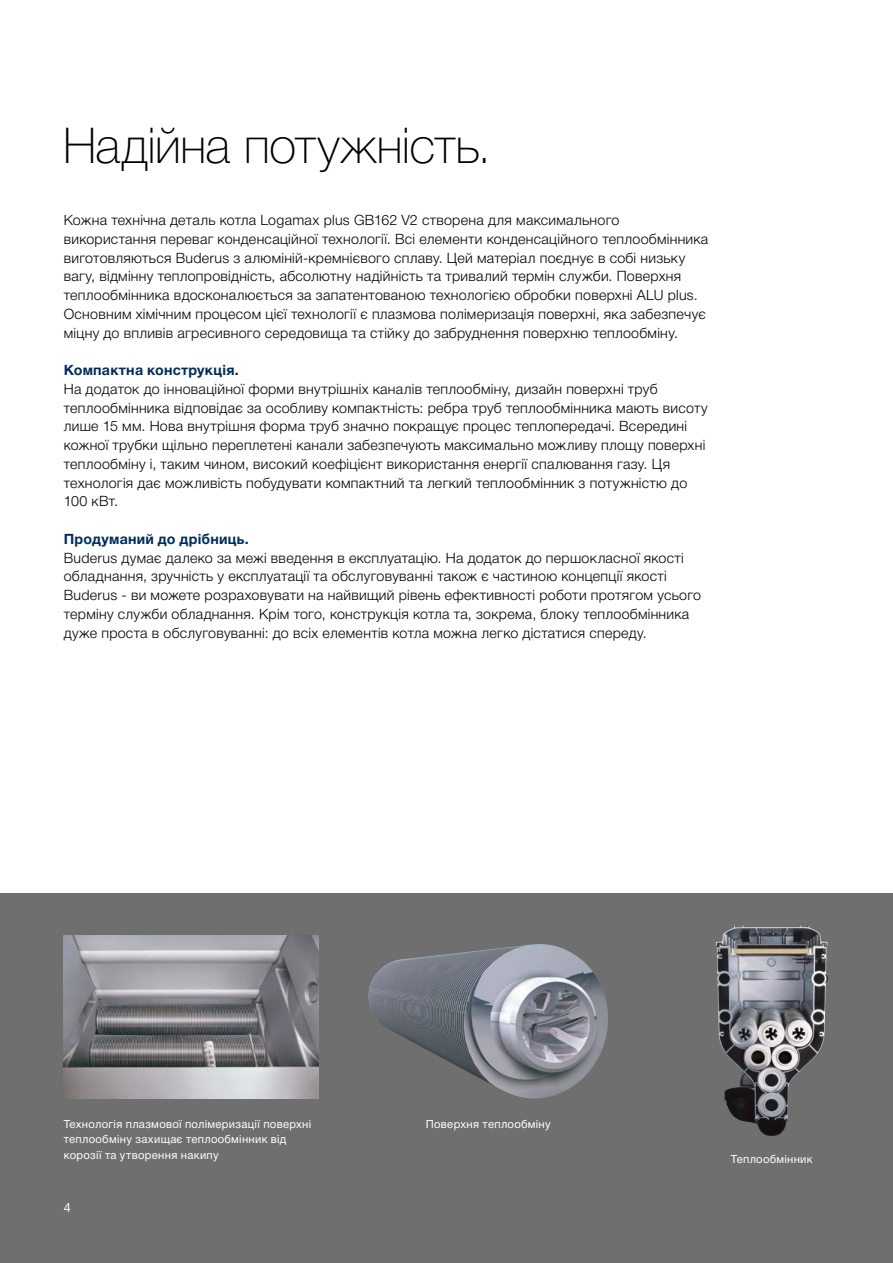
<style>
.page{position:relative;width:893px;height:1263px;background:#fff}
.page>*{position:absolute;margin:0;border:0;box-sizing:border-box;transform-origin:0 0}
.t1{font:100 49.5px "Helvetica Neue Cyr";letter-spacing:-.01em;color:#000}
.t2{font:300 14.25px/18.8px "Helvetica Neue Cyr";letter-spacing:.02em;color:#000}
.t3{font:700 14.25px "Helvetica Neue Cyr";letter-spacing:.015em;color:#002d5a}
.t4{font:12.75px "Helvetica Neue LT Pro";color:#fff}
.t5{font:11.25px/15.8px "Helvetica Neue Cyr";letter-spacing:.025em;color:#fff}
</style>
<div class="page">
<div style="left:0;top:893px;width:893px;height:370px;background:#706f6f"></div>
<img style="left:64px;top:935px;width:255px;height:163px">
<img style="left:369px;top:944px;width:239px;height:155px">
<img style="left:715px;top:925px;width:113px;height:211px">
<h1 class="t1" style="left:63px;top:118px;width:430px">Надійна потужність.</h1>
<p class="t2" style="left:64px;top:211px;width:646px">Кожна технічна деталь котла Logamax plus GB162 V2 створена для максимального використання переваг конденсаційної технології. Всі елементи конденсаційного теплообмінника виготовляються Buderus з алюміній-кремнієвого сплаву. Цей матеріал поєднує в собі низьку вагу, відмінну теплопровідність, абсолютну надійність та тривалий термін служби. Поверхня теплообмінника вдосконалюється за запатентованою технологією обробки поверхні ALU plus.<br>Основним хімічним процесом цієї технології є плазмова полімеризація поверхні, яка забезпечує міцну до впливів агресивного середовища та стійку до забруднення поверхню теплообміну.</p>
<p class="t3" style="left:64px;top:362px;width:176px">Компактна конструкція.</p>
<p class="t2" style="left:64px;top:380px;width:646px">На додаток до інноваційної форми внутрішніх каналів теплообміну, дизайн поверхні труб теплообмінника відповідає за особливу компактність: ребра труб теплообмінника мають висоту лише 15 мм. Нова внутрішня форма труб значно покращує процес теплопередачі. Всередині кожної трубки щільно переплетені канали забезпечують максимально можливу площу поверхні теплообміну і, таким чином, високий коефіцієнт використання енергії спалювання газу. Ця технологія дає можливість побудувати компактний та легкий теплообмінник з потужністю до 100 кВт.</p>
<p class="t3" style="left:64px;top:531px;width:186px">Продуманий до дрібниць.</p>
<p class="t2" style="left:64px;top:548px;width:639px">Buderus думає далеко за межі введення в експлуатацію. На додаток до першокласної якості обладнання, зручність у експлуатації та обслуговуванні також є частиною концепції якості Buderus - ви можете розраховувати на найвищий рівень ефективності роботи протягом усього терміну служби обладнання. Крім того, конструкція котла та, зокрема, блоку теплообмінника дуже проста в обслуговуванні: до всіх елементів котла можна легко дістатися спереду.</p>
<p class="t5" style="left:64px;top:1116px;width:249px">Технологія плазмової полімеризації поверхні теплообміну захищає теплообмінник від корозії та утворення накипу</p>
<p class="t5" style="left:426px;top:1116px;width:127px">Поверхня теплообміну</p>
<p class="t4" style="left:64px;top:1199px;width:9px">4</p>
<p class="t5" style="left:731px;top:1151px;width:83px">Теплообмінник</p>
</div>
